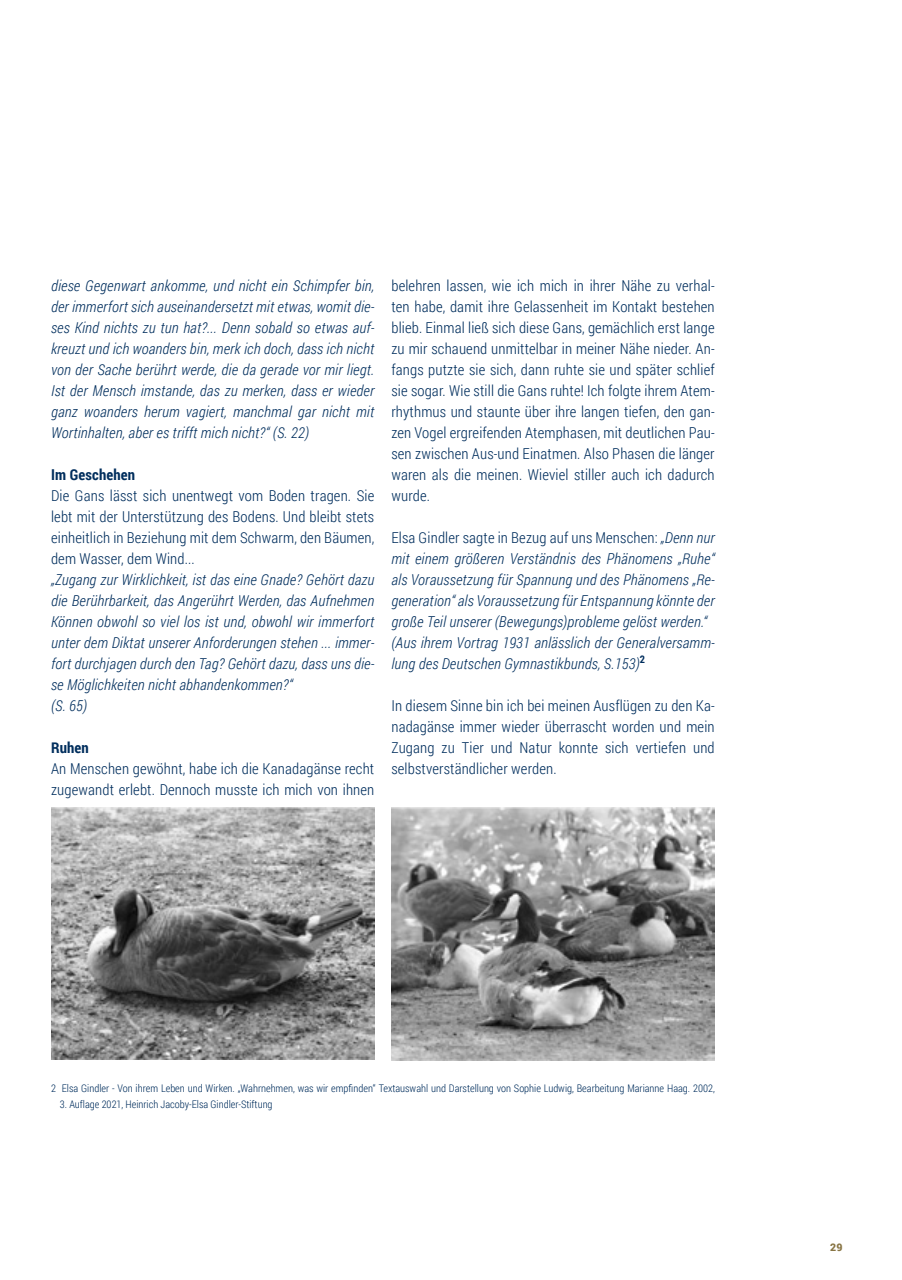
<style>
.page{position:relative;width:902px;height:1280px;background:#fff}
.page>*{position:absolute;margin:0;border:0;box-sizing:border-box;transform-origin:0 0}
.t1{font:italic 300 15px/21px "Roboto Condensed";letter-spacing:.01em;color:#002e5d}
.t2{font:300 15px/21px "Roboto Condensed";letter-spacing:.01em;color:#002e5d;text-align:justify}
.t3{font:700 15px "Roboto Condensed";letter-spacing:.01em;color:#002e5d}
.t4{font:300 10.5px "Roboto Condensed";color:#002e5d}
.t5{font:900 10.5px "Roboto";color:#887544}
.s1{font-style:normal}
</style>
<div class="page">
<img style="left:51px;top:808px;width:323px;height:252px">
<img style="left:391px;top:808px;width:323px;height:252px">
<p class="t1" style="left:51px;top:274px;width:325px;text-align:justify">diese Gegenwart ankomme, und nicht ein Schimpfer bin, der immerfort sich auseinandersetzt mit etwas, womit die&shy;ses Kind nichts zu tun hat?... Denn sobald so etwas auf&shy;kreuzt und ich woanders bin, merk ich doch, dass ich nicht von der Sache berührt werde, die da gerade vor mir liegt.<br>Ist der Mensch imstande, das zu merken, dass er wieder ganz woanders herum vagiert, manchmal gar nicht mit Wortinhalten, aber es trifft mich nicht?“ (S. 22)</p>
<p class="t3" style="left:51px;top:464px;width:86px">Im Geschehen</p>
<p class="t2" style="left:51px;top:484px;width:325px">Die Gans lässt sich unentwegt vom Boden tragen. Sie lebt mit der Unterstützung des Bodens. Und bleibt stets einheitlich in Beziehung mit dem Schwarm, den Bäumen, dem Wasser, dem Wind...</p>
<p class="t1" style="left:51px;top:568px;width:325px">„Zugang zur Wirklichkeit, ist das eine Gnade? Gehört dazu die Berührbarkeit, das Angerührt Werden, das Aufnehmen Können obwohl so viel los ist und, obwohl wir immerfort unter dem Diktat unserer Anforderungen stehen ... immer&shy;fort durchjagen durch den Tag? Gehört dazu, dass uns die&shy;se Möglichkeiten nicht abhandenkommen?“<br>(S. 65)</p>
<p class="t3" style="left:51px;top:737px;width:39px">Ruhen</p>
<p class="t2" style="left:51px;top:757px;width:325px">An Menschen gewöhnt, habe ich die Kanadagänse recht zugewandt erlebt. Dennoch musste ich mich von ihnen</p>
<p class="t2" style="left:391px;top:274px;width:325px">belehren lassen, wie ich mich in ihrer Nähe zu verhal&shy;ten habe, damit ihre Gelassenheit im Kontakt bestehen blieb. Einmal ließ sich diese Gans, gemächlich erst lange zu mir schauend unmittelbar in meiner Nähe nieder. An&shy;fangs putzte sie sich, dann ruhte sie und später schlief sie sogar. Wie still die Gans ruhte! Ich folgte ihrem Atem&shy;rhythmus und staunte über ihre langen tiefen, den gan&shy;zen Vogel ergreifenden Atemphasen, mit deutlichen Pau&shy;sen zwischen Aus-und Einatmen. Also Phasen die länger waren als die meinen. Wieviel stiller auch ich dadurch wurde.</p>
<p class="t1" style="left:391px;top:526px;width:325px"><span class="s1">Elsa Gindler sagte in Bezug auf uns Menschen:</span> „Denn nur mit einem größeren Verständnis des Phänomens „Ruhe“ als Voraussetzung für Spannung und des Phänomens „Re&shy;generation“ als Voraussetzung für Entspannung könnte der große Teil unserer (Bewegungs)probleme gelöst werden.“ (Aus ihrem Vortrag 1931 anlässlich der Generalversamm&shy;lung des Deutschen Gymnastikbunds, S.153)<sup>2</sup></p>
<p class="t2" style="left:391px;top:694px;width:325px">In diesem Sinne bin ich bei meinen Ausflügen zu den Ka&shy;nadagänse immer wieder überrascht worden und mein Zugang zu Tier und Natur konnte sich vertiefen und selbstverständlicher werden.</p>
<p class="t4" style="left:51px;top:1081px;width:665px">2 Elsa Gindler - Von ihrem Leben und Wirken. „Wahrnehmen, was wir empfinden“ Textauswahl und Darstellung von Sophie Ludwig, Bearbeitung Marianne Haag. 2002,</p>
<p class="t4" style="left:60px;top:1097px;width:214px">3. Auflage 2021, Heinrich Jacoby-Elsa Gindler-Stiftung</p>
<p class="t5" style="left:830px;top:1239px;width:14px">29</p>
</div>
